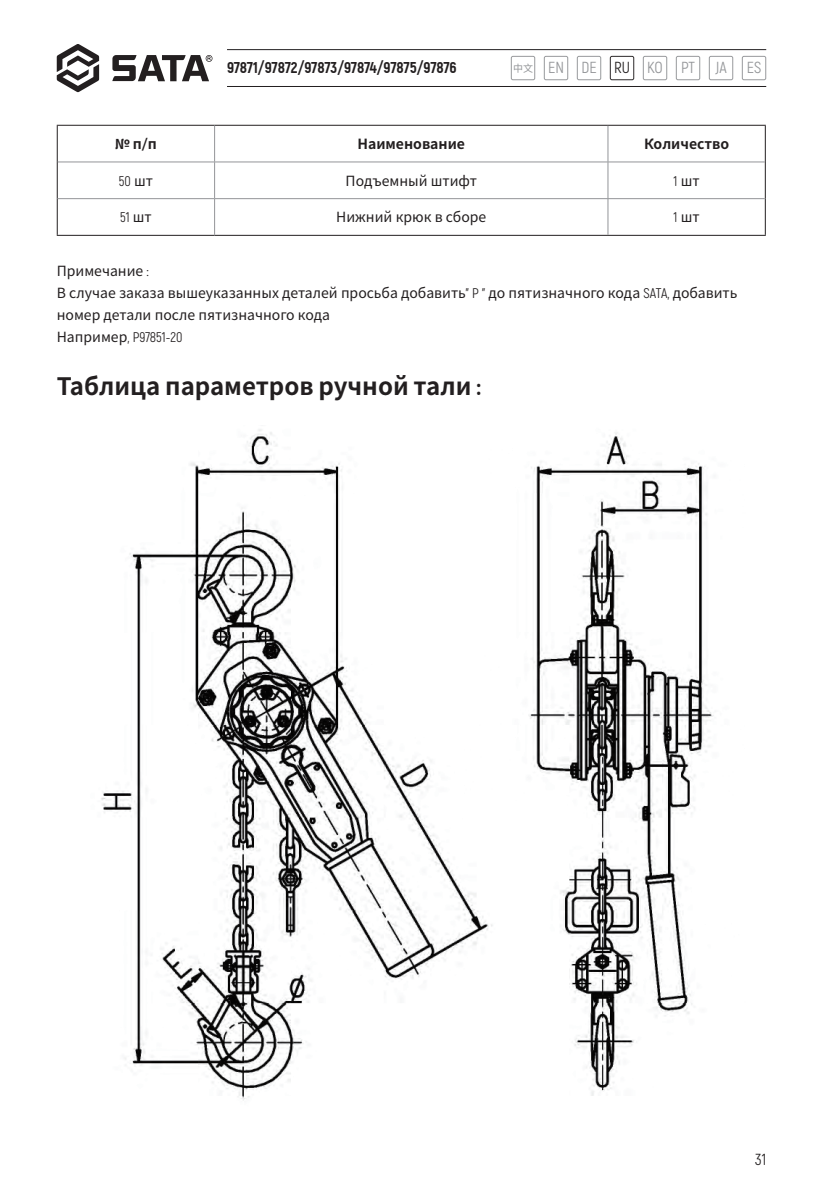
<style>
.page{position:relative;width:823px;height:1191px;background:#fff}
.page>*{position:absolute;margin:0;border:0;box-sizing:border-box;transform-origin:0 0}
.t1{font:700 24px "Source Han Sans CN";color:#231f20}
.t2{font:800 16px "Akrobat";color:#231f20}
.t3{font:16px "Akrobat";color:#939598}
.t4{font:16px "Akrobat";color:#231f20}
.t5{font:14px/22px "Source Han Sans CN";color:#231f20}
.t6{font:700 14px "Source Han Sans CN";color:#231f20}
.t7{font:14px "Akrobat";color:#231f20}
.s1{font-family:"Source Han Sans CN";font-size:10px}
.s2{color:#231f20}
.s3{font-family:"Akrobat";font-weight:800}
.s4{font-family:"Source Han Sans CN"}
.s5{font-family:"Akrobat"}
</style>
<div class="page">
<svg style="left:57px;top:44px;width:42px;height:48px"></svg>
<svg style="left:112px;top:55px;width:100px;height:26px"></svg>
<hr style="left:227px;top:49px;width:538px;height:1px;background:#231f20">
<hr style="left:227px;top:86px;width:538px;height:1px;background:#231f20">
<svg style="left:510px;top:56px;width:25px;height:24px"></svg>
<svg style="left:543px;top:56px;width:25px;height:24px"></svg>
<svg style="left:576px;top:56px;width:25px;height:24px"></svg>
<svg style="left:609px;top:56px;width:25px;height:24px"></svg>
<svg style="left:642px;top:56px;width:24px;height:24px"></svg>
<svg style="left:675px;top:56px;width:24px;height:24px"></svg>
<svg style="left:708px;top:56px;width:24px;height:24px"></svg>
<svg style="left:741px;top:56px;width:24px;height:24px"></svg>
<hr style="left:57px;top:125px;width:157px;height:1px;background:#231f20">
<hr style="left:57px;top:126px;width:1px;height:36px;background:#231f20">
<hr style="left:214px;top:125px;width:393px;height:1px;background:#231f20">
<hr style="left:607px;top:125px;width:158px;height:1px;background:#231f20">
<hr style="left:764px;top:126px;width:1px;height:36px;background:#231f20">
<hr style="left:57px;top:162px;width:1px;height:37px;background:#231f20">
<hr style="left:764px;top:162px;width:1px;height:37px;background:#231f20">
<hr style="left:57px;top:199px;width:1px;height:36px;background:#231f20">
<hr style="left:764px;top:199px;width:1px;height:36px;background:#231f20">
<hr style="left:57px;top:235px;width:157px;height:1px;background:#231f20">
<hr style="left:214px;top:235px;width:393px;height:1px;background:#231f20">
<hr style="left:607px;top:235px;width:158px;height:1px;background:#231f20">
<hr style="left:214px;top:126px;width:1px;height:36px;background:#939598">
<hr style="left:607px;top:126px;width:1px;height:36px;background:#939598">
<hr style="left:58px;top:162px;width:156px;height:1px;background:#939598">
<hr style="left:214px;top:162px;width:393px;height:1px;background:#939598">
<hr style="left:214px;top:162px;width:1px;height:36px;background:#939598">
<hr style="left:607px;top:162px;width:157px;height:1px;background:#939598">
<hr style="left:607px;top:162px;width:1px;height:36px;background:#939598">
<hr style="left:58px;top:198px;width:156px;height:1px;background:#939598">
<hr style="left:214px;top:198px;width:393px;height:1px;background:#939598">
<hr style="left:214px;top:199px;width:1px;height:36px;background:#939598">
<hr style="left:607px;top:198px;width:157px;height:1px;background:#939598">
<hr style="left:607px;top:199px;width:1px;height:36px;background:#939598">
<img style="left:101px;top:429px;width:613px;height:672px">
<p class="t2" style="left:227px;top:59px;width:231px">97871/97872/97873/97874/97875/97876</p>
<p class="t3" style="left:512px;top:58px;width:183px"><span class="s1">中文</span> EN DE <span class="s2">RU</span> KO PT</p>
<p class="t3" style="left:715px;top:58px;width:13px">JA</p>
<p class="t3" style="left:746px;top:58px;width:16px">ES</p>
<p class="t6" style="left:115px;top:136px;width:43px">№ п<span class="s3">/</span>п</p>
<p class="t6" style="left:357px;top:136px;width:109px">Наименование</p>
<p class="t6" style="left:643px;top:136px;width:86px">Количество</p>
<p class="t7" style="left:119px;top:172px;width:36px">50 <span class="s4">шт</span></p>
<p class="t5" style="left:345px;top:170px;width:133px">Подъемный штифт</p>
<p class="t5" style="left:673px;top:170px;width:27px"><span class="s5">1</span> шт</p>
<p class="t7" style="left:120px;top:209px;width:33px">51 <span class="s4">шт</span></p>
<p class="t5" style="left:336px;top:206px;width:151px">Нижний крюк в сборе</p>
<p class="t5" style="left:673px;top:206px;width:27px"><span class="s5">1</span> шт</p>
<p class="t5" style="left:57px;top:260px;width:681px">Примечание <span class="s5">:<br></span>В случае заказа вышеуказанных деталей просьба добавить<span class="s5">" P "</span> до пятизначного кода <span class="s5">SATA,</span> добавить номер детали после пятизначного кода</p>
<p class="t7" style="left:57px;top:328px;width:127px"><span class="s4">Например</span>, P97851-20</p>
<h1 class="t1" style="left:57px;top:372px;width:425px">Таблица параметров ручной тали <span class="s3">:</span></h1>
<p class="t4" style="left:754px;top:1150px;width:12px">31</p>
</div>
